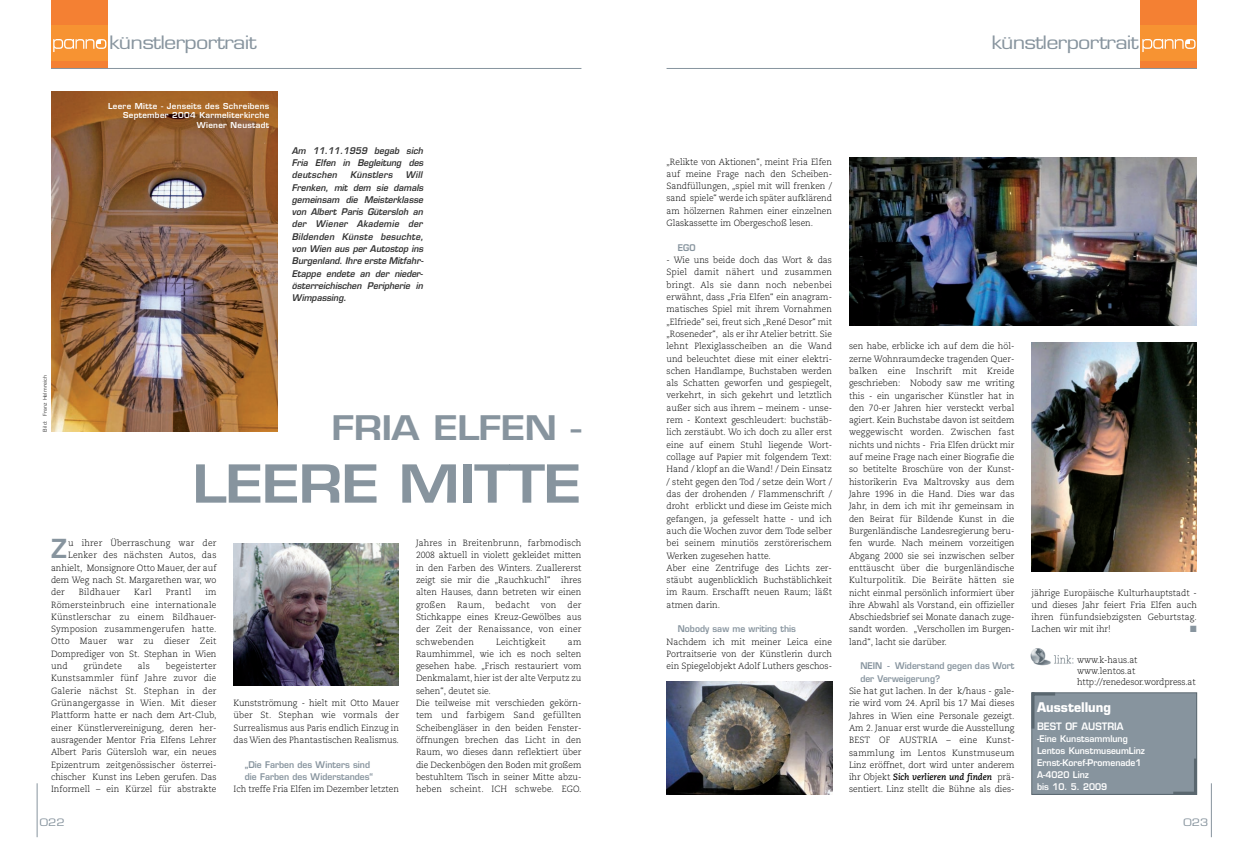
<style>
.page{position:relative;width:1248px;height:851px;background:#fff}
.page>*{position:absolute;margin:0;border:0;box-sizing:border-box;transform-origin:0 0}
.t1{font:600 51px "Eurostile";letter-spacing:-.02em;color:#87949e;scale:1.2 1}
.t2{font:600 33px "Eurostile";letter-spacing:-.02em;color:#87949e;scale:1.2 1}
.t3{font:600 25.6px "Eurostile";color:#87949e;scale:.95 1}
.t4{font:18px "Eurostile";letter-spacing:-.035em;color:#87949e;scale:1.2 1}
.t5{font:700 13px "Eurostile";color:#fff;scale:.95 1}
.t6{font:600 10px "Eurostile";color:#fff;scale:.95 1}
.t7{font:10px "Eurostile";color:#87949e;scale:1.2 1}
.t8{font:300 9px/12.3px "Caecilia";color:#000;text-align:justify;scale:.95 1}
.t9{font:italic 600 9px/12.3px "Eurostile";letter-spacing:.03em;color:#333;scale:.95 1}
.t10{font:600 9px/12.3px "Eurostile";color:#87949e;scale:.95 1}
.t11{font:600 9px/12px "Eurostile";color:#fff;scale:.95 1}
.t12{font:300 9px "Caecilia";letter-spacing:.02em;color:#000;scale:.95 1}
.t13{font:9px "Zapf Dingbats";color:#87949e;scale:.95 1}
.t14{font:600 8px/9.6px "Eurostile";letter-spacing:.035em;color:#fff;text-align:right}
.t15{font:5px "Eurostile";letter-spacing:.035em;color:#333}
.s1{font-weight:700;font-style:italic}
</style>
<div class="page">
<div style="left:1140px;top:0;width:56px;height:68px;background:#f48033"></div>
<div style="left:1140px;top:26px;width:56px;height:35px;background:#f79332"></div>
<svg style="left:1142px;top:39px;width:53px;height:13px"></svg>
<hr style="left:1210px;top:783px;width:1px;height:54px;background:#87949e">
<div style="left:51px;top:0;width:57px;height:68px;background:#f48033"></div>
<div style="left:51px;top:26px;width:57px;height:35px;background:#f79332"></div>
<svg style="left:53px;top:39px;width:53px;height:13px"></svg>
<hr style="left:37px;top:783px;width:1px;height:54px;background:#87949e">
<hr style="left:666px;top:68px;width:530px;height:1px;background:#87949e">
<hr style="left:51px;top:68px;width:530px;height:1px;background:#87949e">
<div style="left:1031px;top:692px;width:165px;height:102px;background:#87949e"></div>
<div style="left:1031px;top:692px;width:165px;height:102px;border:1px solid #5a676f"></div>
<img style="left:1030px;top:648px;width:44px;height:18px">
<hr style="left:1031px;top:692px;width:24px;height:3px;background:#5a676f">
<hr style="left:1031px;top:692px;width:3px;height:36px;background:#5a676f">
<hr style="left:1173px;top:791px;width:23px;height:3px;background:#5a676f">
<hr style="left:1193px;top:758px;width:3px;height:36px;background:#5a676f">
<img style="left:51px;top:91px;width:227px;height:340px">
<img style="left:233px;top:543px;width:166px;height:142px">
<img style="left:666px;top:681px;width:165px;height:113px">
<img style="left:849px;top:158px;width:347px;height:168px">
<img style="left:1031px;top:342px;width:165px;height:229px">
<h3 class="t4" style="left:109px;top:35px;width:124px">künstlerportrait</h3>
<p class="t15" style="left:43px;top:431px;width:58px;rotate:-90deg">Bild: Franz Helmreich</p>
<p class="t14" style="left:108px;top:102px;width:162px">Leere Mitte - Jenseits des Schreibens<br>September 2004 Karmeliterkirche<br>Wiener Neustadt</p>
<p class="t9" style="left:292px;top:145px;width:142px">Am 11.11.1959 begab sich<br>Fria Elfen in Begleitung des deutschen Künstlers Will<br>Frenken, mit dem sie damals gemeinsam die Meisterklasse von Albert Paris Gütersloh an der Wiener Akademie der<br>Bildenden Künste besuchte, von Wien aus per Autostop ins<br>Burgenland. Ihre erste Mitfahr-<br>Etappe endete an der nieder&shy;österreichischen Peripherie in<br>Wimpassing.</p>
<h2 class="t2" style="left:331px;top:415px;width:210px">FRIA ELFEN -</h2>
<h1 class="t1" style="left:192px;top:464px;width:326px">LEERE MITTE</h1>
<h3 class="t3" style="left:51px;top:539px;width:18px">Z</h3>
<p class="t12" style="left:68px;top:539px;width:158px">u ihrer Überraschung war der</p>
<p class="t12" style="left:68px;top:551px;width:158px">Lenker des nächsten Autos, das</p>
<p class="t8" style="left:51px;top:562px;width:176px">anhielt, Monsignore Otto Mauer, der auf</p>
<p class="t8" style="left:51px;top:574px;width:176px">dem Weg nach St. Margarethen war, wo</p>
<p class="t8" style="left:51px;top:586px;width:16px">der</p>
<p class="t12" style="left:79px;top:588px;width:45px">Bildhauer</p>
<p class="t8" style="left:134px;top:586px;width:20px">Karl</p>
<p class="t8" style="left:166px;top:586px;width:29px">Prantl</p>
<p class="t8" style="left:51px;top:586px;width:176px;text-indent:154px">im Römersteinbruch eine internationale Künstlerschar zu einem Bildhauer-Symposion zusammengerufen hatte.<br>Otto Mauer war zu dieser Zeit Domprediger von St. Stephan in Wien und</p>
<p class="t8" style="left:51px;top:660px;width:176px;text-indent:115px">begeisterter Kunstsammler fünf Jahre zuvor die Galerie nächst St. Stephan in der Grünangergasse in Wien. Mit dieser Plattform hatte er nach dem Art-Club, einer Künstlervereinigung, deren her&shy;ausragender Mentor Fria Elfens Lehrer Albert Paris Gütersloh war, ein neues Epizentrum zeitgenössischer österrei&shy;chischer Kunst ins Leben gerufen. Das Informell – ein Kürzel für abstrakte</p>
<p class="t12" style="left:84px;top:662px;width:42px">gründete</p>
<p class="t8" style="left:138px;top:660px;width:14px">als</p>
<p class="t7" style="left:40px;top:818px;width:22px">022</p>
<p class="t8" style="left:233px;top:697px;width:176px">Kunstströmung - hielt mit Otto Mauer über St. Stephan wie vormals der Surrealismus aus Paris endlich Einzug in das Wien des Phantastischen Realismus.</p>
<p class="t10" style="left:245px;top:759px;width:137px">„Die Farben des Winters sind die Farben des Widerstandes“</p>
<p class="t8" style="left:233px;top:783px;width:176px">Ich treffe Fria Elfen im Dezember letzten</p>
<p class="t8" style="left:416px;top:537px;width:176px">Jahres in Breitenbrunn, farbmodisch 2008 aktuell in violett gekleidet mitten in den Farben des Winters. Zuallererst zeigt sie mir die „Rauchkuchl“ ihres alten Hauses, dann betreten wir einen großen Raum, bedacht von der Stichkappe eines Kreuz-Gewölbes aus der Zeit der Renaissance, von einer schwebenden</p>
<p class="t12" style="left:496px;top:637px;width:54px">Leichtigkeit</p>
<p class="t8" style="left:416px;top:636px;width:176px;text-align:left;text-indent:152px">am<br>Raumhimmel, wie ich es noch selten gesehen habe. „Frisch restauriert vom<br>Denkmalamt, hier ist der alte Verputz zu sehen“, deutet sie.<br>Die teilweise mit verschieden gekörn&shy;tem und farbigem Sand gefüllten<br>Scheibengläser in den beiden Fenster&shy;öffnungen brechen das Licht in den<br>Raum, wo dieses dann reflektiert über die Deckenbögen den Boden mit großem bestuhltem Tisch in seiner Mitte abzu&shy;heben scheint. ICH schwebe. EGO.</p>
<h3 class="t4" style="left:991px;top:35px;width:124px">künstlerportrait</h3>
<p class="t8" style="left:666px;top:156px;width:176px">„Relikte von Aktionen“, meint Fria Elfen auf meine Frage nach den Scheiben-Sandfüllungen, „spiel mit will frenken / sand spiele“ werde ich später aufklärend am hölzernen Rahmen einer einzelnen Glaskassette im Obergeschoß lesen.</p>
<p class="t10" style="left:677px;top:242px;width:20px">EGO</p>
<p class="t8" style="left:666px;top:254px;width:176px;text-align:left">- Wie uns beide doch das Wort &amp; das Spiel damit nähert und zusammen bringt. Als sie dann noch nebenbei erwähnt, dass „Fria Elfen“ ein anagram&shy;matisches Spiel mit ihrem Vornahmen „Elfriede“ sei, freut sich „René Desor“ mit „Roseneder“, als er ihr Atelier betritt. Sie lehnt Plexiglasscheiben an die Wand und beleuchtet diese mit einer elektri&shy;schen Handlampe, Buchstaben werden als Schatten geworfen und gespiegelt, verkehrt, in sich gekehrt und letztlich außer sich aus ihrem – meinem - unse&shy;rem - Kontext geschleudert: buchstäb&shy;lich zerstäubt. Wo ich doch zu aller erst eine auf einem Stuhl liegende Wort&shy;collage auf Papier mit folgendem Text:<br>Hand / klopf an die Wand! / Dein Einsatz / steht gegen den Tod / setze dein Wort / das der drohenden / Flammenschrift / droht erblickt und diese im Geiste mich gefangen, ja gefesselt hatte - und ich auch die Wochen zuvor dem Tode selber bei seinem minutiös zerstörerischem Werken zugesehen hatte.<br>Aber eine Zentrifuge des Lichts zer&shy;stäubt augenblicklich Buchstäblichkeit im Raum. Erschafft neuen Raum; läßt atmen darin.</p>
<p class="t10" style="left:677px;top:623px;width:126px">Nobody saw me writing this</p>
<p class="t8" style="left:666px;top:636px;width:176px">Nachdem ich mit meiner Leica eine Portraitserie von der Künstlerin durch ein Spiegelobjekt Adolf Luthers geschos-</p>
<p class="t8" style="left:849px;top:341px;width:176px">sen habe, erblicke ich auf dem die höl&shy;zerne Wohnraumdecke tragenden Quer&shy;balken eine Inschrift mit Kreide geschrieben: Nobody saw me writing this - ein ungarischer Künstler hat in den 70-er Jahren hier versteckt verbal agiert. Kein Buchstabe davon ist seitdem weggewischt worden. Zwischen fast nichts und nichts - Fria Elfen drückt mir auf meine Frage nach einer Biografie die so betitelte Broschüre von der Kunst&shy;historikerin Eva Maltrovsky aus dem Jahre 1996 in die Hand. Dies war das Jahr, in dem ich mit ihr gemeinsam in den Beirat für Bildende Kunst in die Burgenländische Landesregierung beru&shy;fen wurde. Nach meinem vorzeitigen Abgang 2000 sie sei inzwischen selber enttäuscht über die burgenländische Kulturpolitik. Die Beiräte hätten sie nicht einmal persönlich informiert über ihre Abwahl als Vorstand, ein offizieller Abschiedsbrief sei Monate danach zuge&shy;sandt worden. „Verschollen im Burgen&shy;land“, lacht sie darüber.</p>
<p class="t10" style="left:860px;top:660px;width:164px">NEIN - Widerstand gegen das Wort der Verweigerung?</p>
<p class="t8" style="left:849px;top:685px;width:176px">Sie hat gut lachen. In der k/haus - gale&shy;rie wird vom 24. April bis 17 Mai dieses Jahres in Wien eine Personale gezeigt.<br>Am 2. Januar erst wurde die Ausstellung BEST OF AUSTRIA – eine Kunst&shy;sammlung im Lentos Kunstmuseum Linz eröffnet, dort wird unter anderem ihr Objekt <span class="s1">Sich verlieren und finden</span> prä&shy;sentiert. Linz stellt die Bühne als dies-</p>
<p class="t8" style="left:1031px;top:587px;width:176px">jährige Europäische Kulturhauptstadt - und dieses Jahr feiert Fria Elfen auch ihren fünfundsiebzigsten Geburtstag.<br>Lachen wir mit ihr!</p>
<p class="t13" style="left:1189px;top:625px;width:8px">■</p>
<p class="t8" style="left:1076px;top:654px;width:126px;line-height:11px;text-align:left">www.k-haus.at www.lentos.at http://renedesor.wordpress.at</p>
<h3 class="t5" style="left:1037px;top:702px;width:79px">Ausstellung</h3>
<p class="t6" style="left:1037px;top:722px;width:92px">BEST OF AUSTRIA</p>
<p class="t11" style="left:1037px;top:733px;width:115px">-Eine Kunstsammlung<br>Lentos KunstmuseumLinz<br>Ernst-Koref-Promenade1<br>A-4020 Linz<br>bis 10. 5. 2009</p>
<p class="t7" style="left:1183px;top:818px;width:22px">023</p>
</div>
